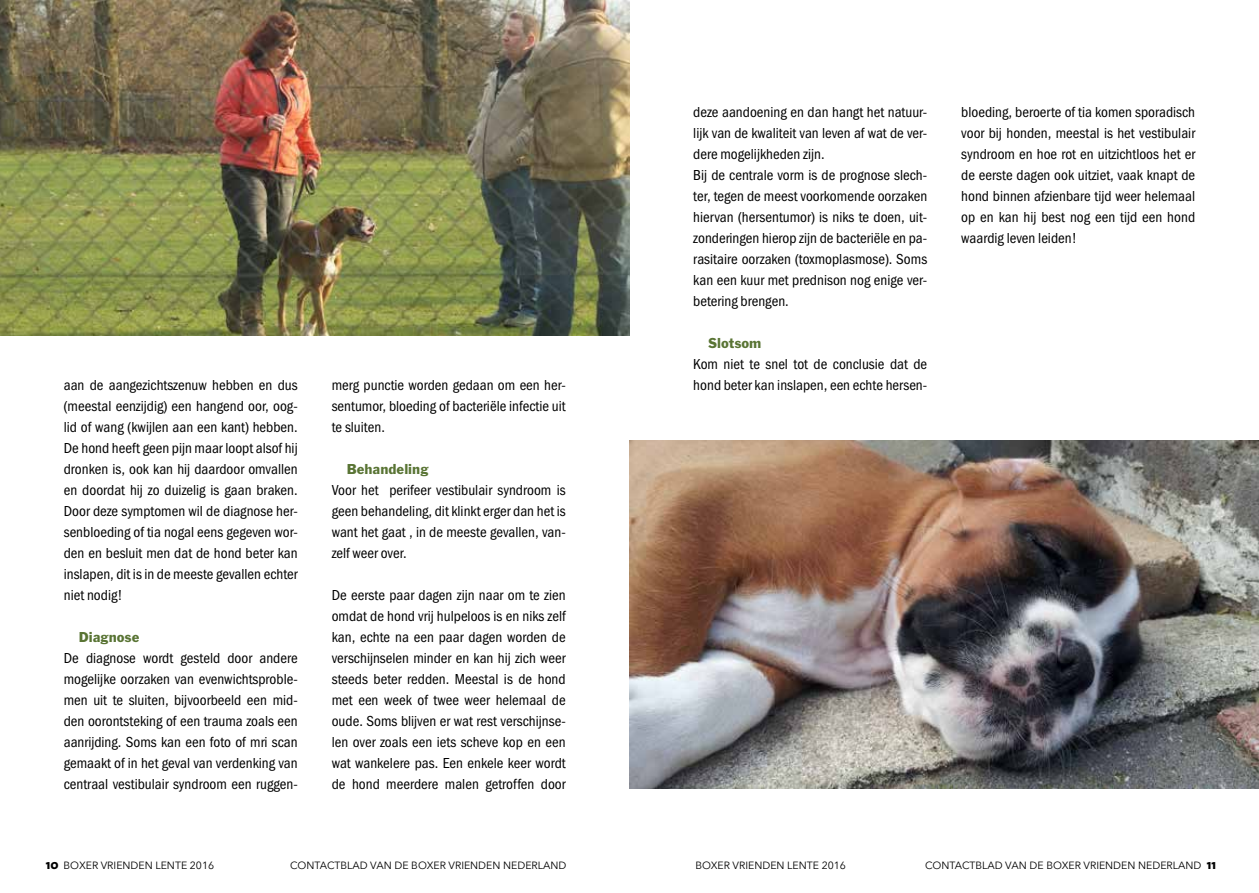
<style>
.page{position:relative;width:1259px;height:893px;background:#fff}
.page>*{position:absolute;margin:0;border:0;box-sizing:border-box;transform-origin:0 0}
.t1{font:15px/21px "Franklin Got URWTCE Boo Con";color:#000;text-align:justify}
.t2{font:15px "Franklin Got T";color:#597434}
.t3{font:10.5px "Avenir Next";color:#000}
.s1{font-family:"The Sans";font-weight:800;font-size:13.5px}
</style>
<div class="page">
<img style="left:629px;top:440px;width:630px;height:349px">
<img style="left:0;top:0;width:629px;height:336px">
<p class="t1" style="left:64px;top:375px;width:235px">aan de aangezichtszenuw hebben en dus (meestal eenzijdig) een hangend oor, oog&shy;lid of wang (kwijlen aan een kant) hebben.<br>De hond heeft geen pijn maar loopt alsof hij dronken is, ook kan hij daardoor omvallen en doordat hij zo duizelig is gaan braken.<br>Door deze symptomen wil de diagnose her&shy;senbloeding of tia nogal eens gegeven wor&shy;den en besluit men dat de hond beter kan inslapen, dit is in de meeste gevallen echter niet nodig!</p>
<p class="t2" style="left:79px;top:628px;width:62px">Diagnose</p>
<p class="t1" style="left:64px;top:648px;width:235px">De diagnose wordt gesteld door andere mogelijke oorzaken van evenwichtsproble&shy;men uit te sluiten, bijvoorbeeld een mid&shy;den oorontsteking of een trauma zoals een aanrijding. Soms kan een foto of mri scan gemaakt of in het geval van verdenking van centraal vestibulair syndroom een ruggen-</p>
<p class="t1" style="left:332px;top:375px;width:235px">merg punctie worden gedaan om een her&shy;sentumor, bloeding of bacteriële infectie uit te sluiten.</p>
<p class="t2" style="left:347px;top:460px;width:83px">Behandeling</p>
<p class="t1" style="left:332px;top:480px;width:235px">Voor het perifeer vestibulair syndroom is geen behandeling, dit klinkt erger dan het is want het gaat , in de meeste gevallen, van&shy;zelf weer over.</p>
<p class="t1" style="left:332px;top:585px;width:235px">De eerste paar dagen zijn naar om te zien omdat de hond vrij hulpeloos is en niks zelf kan, echte na een paar dagen worden de verschijnselen minder en kan hij zich weer steeds beter redden. Meestal is de hond met een week of twee weer helemaal de oude. Soms blijven er wat rest verschijnse&shy;len over zoals een iets scheve kop en een wat wankelere pas. Een enkele keer wordt de hond meerdere malen getroffen door</p>
<p class="t1" style="left:693px;top:102px;width:235px;text-align:left">deze aandoening en dan hangt het natuur&shy;lijk van de kwaliteit van leven af wat de ver&shy;dere mogelijkheden zijn.<br>Bij de centrale vorm is de prognose slech&shy;ter, tegen de meest voorkomende oorzaken hiervan (hersentumor) is niks te doen, uit&shy;zonderingen hierop zijn de bacteriële en pa&shy;rasitaire oorzaken (toxmoplasmose). Soms kan een kuur met prednison nog enige ver&shy;betering brengen.</p>
<p class="t2" style="left:708px;top:334px;width:55px">Slotsom</p>
<p class="t1" style="left:693px;top:354px;width:235px">Kom niet te snel tot de conclusie dat de hond beter kan inslapen, een echte hersen-</p>
<p class="t1" style="left:961px;top:102px;width:235px">bloeding, beroerte of tia komen sporadisch voor bij honden, meestal is het vestibulair syndroom en hoe rot en uitzichtloos het er de eerste dagen ook uitziet, vaak knapt de hond binnen afzienbare tijd weer helemaal op en kan hij best nog een tijd een hond waardig leven leiden!</p>
<p class="t3" style="left:46px;top:856px;width:170px"><span class="s1">10</span> BOXER VRIENDEN LENTE 2016</p>
<p class="t3" style="left:290px;top:856px;width:278px">CONTACTBLAD VAN DE BOXER VRIENDEN NEDERLAND</p>
<p class="t3" style="left:695px;top:856px;width:152px">BOXER VRIENDEN LENTE 2016</p>
<p class="t3" style="left:925px;top:856px;width:292px">CONTACTBLAD VAN DE BOXER VRIENDEN NEDERLAND <span class="s1">11</span></p>
</div>
